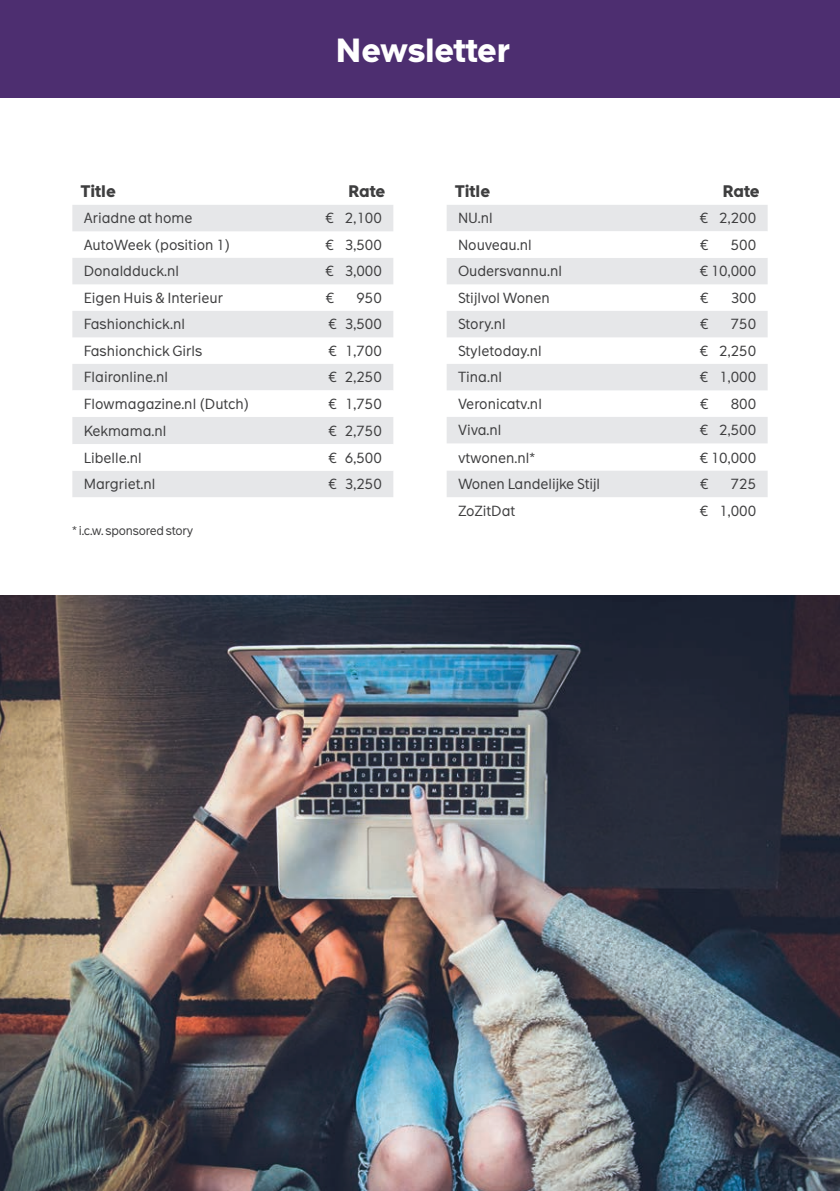
<style>
.page{position:relative;width:840px;height:1191px;background:#fff}
.page>*{position:absolute;margin:0;border:0;box-sizing:border-box;transform-origin:0 0}
.t1{font:700 32px "The Message";letter-spacing:-.01em;color:#fff}
.t2{font:700 16px "The Message";color:#3e3e3f}
.t3{font:14px "The Message";color:#3e3e3f}
.t4{font:12px "The Message";letter-spacing:-.02em;color:#3e3e3f}
</style>
<div class="page">
<div style="left:0;top:0;width:839px;height:98px;background:#4d2e70"></div>
<svg style="left:72px;top:205px;width:321px;height:132px;fill:#e6e7e9"></svg>
<div style="left:72px;top:364px;width:321px;height:133px;background:#e6e7e9"></div>
<svg style="left:72px;top:390px;width:321px;height:27px"></svg>
<svg style="left:72px;top:444px;width:321px;height:27px"></svg>
<div style="left:447px;top:205px;width:320px;height:26px;background:#e6e7e9"></div>
<svg style="left:447px;top:258px;width:320px;height:133px;fill:#e6e7e9"></svg>
<svg style="left:447px;top:417px;width:320px;height:80px"></svg>
<img style="left:0;top:595px;width:839px;height:596px">
<h1 class="t1" style="left:335px;top:30px;width:176px">Newsletter</h1>
<p class="t2" style="left:80px;top:181px;width:37px">Title</p>
<p class="t2" style="left:348px;top:181px;width:39px">Rate</p>
<p class="t3" style="left:84px;top:209px;width:110px">Ariadne at home</p>
<p class="t3" style="left:325px;top:209px;width:58px">€ 2,100</p>
<p class="t3" style="left:84px;top:236px;width:148px">AutoWeek (position 1)</p>
<p class="t3" style="left:325px;top:236px;width:58px">€ 3,500</p>
<p class="t3" style="left:84px;top:262px;width:97px">Donaldduck.nl</p>
<p class="t3" style="left:325px;top:262px;width:58px">€ 3,000</p>
<p class="t3" style="left:84px;top:289px;width:141px">Eigen Huis &amp; Interieur</p>
<p class="t3" style="left:325px;top:289px;width:10px">€</p>
<p class="t3" style="left:356px;top:289px;width:27px">950</p>
<p class="t3" style="left:84px;top:315px;width:103px">Fashionchick.nl</p>
<p class="t3" style="left:328px;top:315px;width:55px">€ 3,500</p>
<p class="t3" style="left:84px;top:342px;width:120px">Fashionchick Girls</p>
<p class="t3" style="left:328px;top:342px;width:55px">€ 1,700</p>
<p class="t3" style="left:84px;top:368px;width:86px">Flaironline.nl</p>
<p class="t3" style="left:328px;top:368px;width:55px">€ 2,250</p>
<p class="t3" style="left:84px;top:395px;width:167px">Flowmagazine.nl (Dutch)</p>
<p class="t3" style="left:328px;top:395px;width:55px">€ 1,750</p>
<p class="t3" style="left:84px;top:422px;width:84px">Kekmama.nl</p>
<p class="t3" style="left:328px;top:422px;width:55px">€ 2,750</p>
<p class="t3" style="left:84px;top:449px;width:59px">Libelle.nl</p>
<p class="t3" style="left:328px;top:449px;width:55px">€ 6,500</p>
<p class="t3" style="left:84px;top:475px;width:73px">Margriet.nl</p>
<p class="t3" style="left:328px;top:475px;width:55px">€ 3,250</p>
<p class="t4" style="left:72px;top:523px;width:123px">* i.c.w. sponsored story</p>
<p class="t2" style="left:454px;top:181px;width:37px">Title</p>
<p class="t2" style="left:722px;top:181px;width:39px">Rate</p>
<p class="t3" style="left:458px;top:209px;width:36px">NU.nl</p>
<p class="t3" style="left:699px;top:209px;width:58px">€ 2,200</p>
<p class="t3" style="left:458px;top:236px;width:75px">Nouveau.nl</p>
<p class="t3" style="left:699px;top:236px;width:10px">€</p>
<p class="t3" style="left:730px;top:236px;width:27px">500</p>
<p class="t3" style="left:458px;top:262px;width:105px">Oudersvannu.nl</p>
<p class="t3" style="left:699px;top:262px;width:58px">€ 10,000</p>
<p class="t3" style="left:458px;top:289px;width:93px">Stijlvol Wonen</p>
<p class="t3" style="left:699px;top:289px;width:10px">€</p>
<p class="t3" style="left:730px;top:289px;width:27px">300</p>
<p class="t3" style="left:458px;top:315px;width:49px">Story.nl</p>
<p class="t3" style="left:699px;top:315px;width:10px">€</p>
<p class="t3" style="left:730px;top:315px;width:27px">750</p>
<p class="t3" style="left:458px;top:342px;width:85px">Styletoday.nl</p>
<p class="t3" style="left:699px;top:342px;width:58px">€ 2,250</p>
<p class="t3" style="left:458px;top:368px;width:45px">Tina.nl</p>
<p class="t3" style="left:699px;top:368px;width:58px">€ 1,000</p>
<p class="t3" style="left:458px;top:395px;width:85px">Veronicatv.nl</p>
<p class="t3" style="left:699px;top:395px;width:10px">€</p>
<p class="t3" style="left:730px;top:395px;width:27px">800</p>
<p class="t3" style="left:458px;top:421px;width:45px">Viva.nl</p>
<p class="t3" style="left:699px;top:421px;width:58px">€ 2,500</p>
<p class="t3" style="left:458px;top:449px;width:79px">vtwonen.nl*</p>
<p class="t3" style="left:699px;top:449px;width:58px">€ 10,000</p>
<p class="t3" style="left:458px;top:475px;width:143px">Wonen Landelijke Stijl</p>
<p class="t3" style="left:699px;top:475px;width:10px">€</p>
<p class="t3" style="left:730px;top:475px;width:27px">725</p>
<p class="t3" style="left:458px;top:502px;width:59px">ZoZitDat</p>
<p class="t3" style="left:699px;top:502px;width:58px">€ 1,000</p>
</div>
